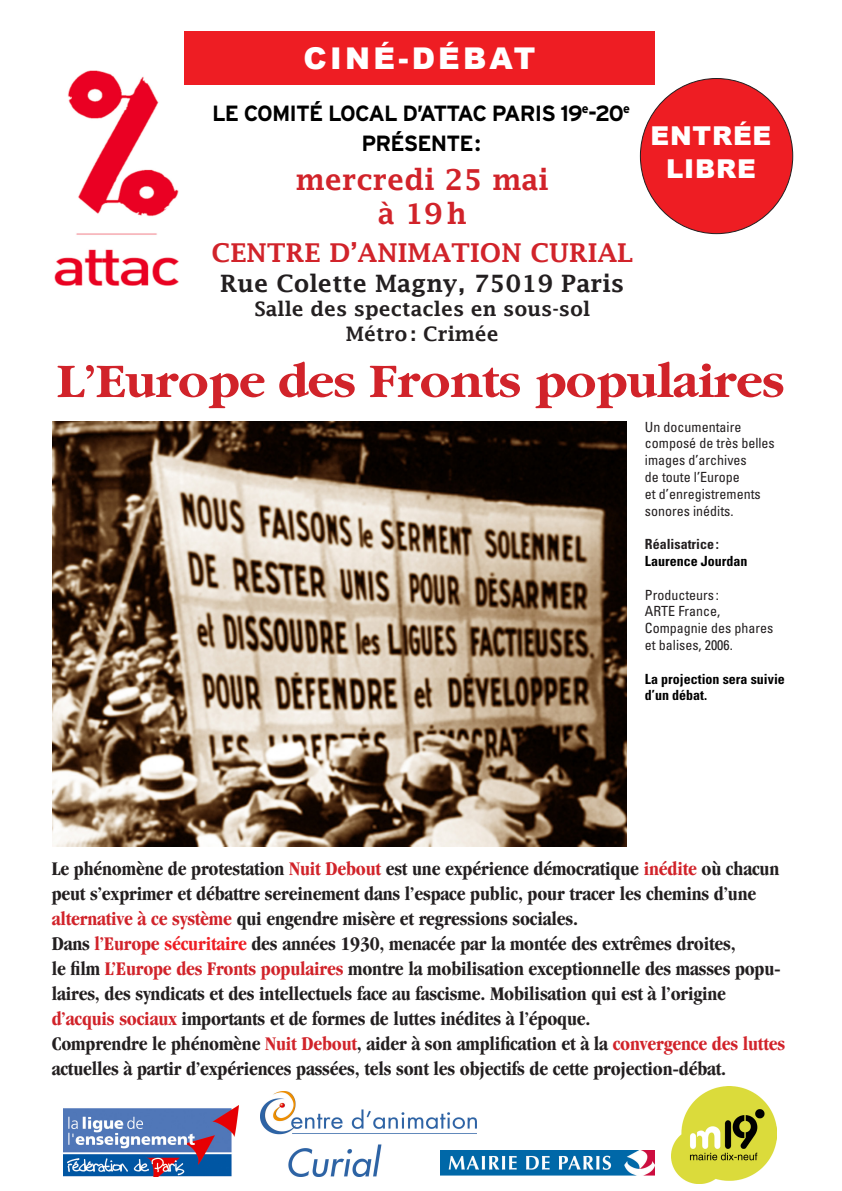
<style>
.page{position:relative;width:842px;height:1191px;background:#fff}
.page>*{position:absolute;margin:0;border:0;box-sizing:border-box;transform-origin:0 0}
.t1{font:700 50px "Garamond";letter-spacing:-.01em;color:#d1232a}
.t2{font:900 30px "Arial";letter-spacing:.11em;color:#fff}
.t3{font:600 29px "Lucida Fax";color:#d1232a}
.t4{font:600 26px "Lucida Fax";color:#d1232a}
.t5{font:900 26px "Arial";letter-spacing:.03em;color:#fff}
.t6{font:600 24px "Lucida Fax";color:#231f20}
.t7{font:700 22px/30px "Interstate";letter-spacing:-.04em;color:#000;text-align:center}
.t8{font:700 condensed 20px/25px "Garamond";letter-spacing:-.01em;color:#231f20}
.t9{font:600 20px "Lucida Fax";color:#231f20}
.t10{font:condensed 14px/16.8px "Univers";color:#231f20}
.t11{font:700 condensed 14px/16.8px "Univers";color:#000}
.s1{color:#231f20}
.s2{color:#d1232a}
.s3{color:#ee1d23}
</style>
<div class="page">
<img style="left:54px;top:71px;width:125px;height:214px">
<img style="left:63px;top:1105px;width:175px;height:71px">
<img style="left:671px;top:1086px;width:105px;height:97px">
<img style="left:260px;top:1091px;width:216px;height:85px">
<img style="left:440px;top:1150px;width:214px;height:25px">
<div style="left:640px;top:78px;width:153px;height:156px;background:#ee1d23;border-radius:50%"></div>
<img style="left:52px;top:422px;width:575px;height:424px">
<div style="left:184px;top:32px;width:471px;height:53px;background:#ee1d23"></div>
<p class="t2" style="left:303px;top:42px;width:234px">CINÉ-DÉBAT</p>
<p class="t7" style="left:212px;top:98px;width:419px">LE COMITÉ LOCAL D’ATTAC PARIS 19<sup>e</sup>-20<sup>e<br></sup>PRÉSENTE:</p>
<p class="t3" style="left:296px;top:163px;width:255px">mercredi 25 mai</p>
<p class="t3" style="left:378px;top:197px;width:90px">à 19h</p>
<p class="t4" style="left:212px;top:237px;width:423px">CENTRE D’ANIMATION CURIAL</p>
<p class="t6" style="left:220px;top:269px;width:405px">Rue Colette Magny, 75019 Paris</p>
<p class="t9" style="left:254px;top:298px;width:337px">Salle des spectacles en sous-sol</p>
<p class="t9" style="left:346px;top:323px;width:154px">Métro: Crimée</p>
<p class="t5" style="left:650px;top:121px;width:122px">ENTRÉE</p>
<p class="t5" style="left:666px;top:154px;width:91px">LIBRE</p>
<p class="t1" style="left:57px;top:355px;width:729px">L’Europe des Fronts populaires</p>
<p class="t10" style="left:645px;top:418px;width:131px">Un documentaire composé de très belles images d’archives<br>de toute l’Europe<br>et d’enregistrements sonores inédits.</p>
<p class="t11" style="left:645px;top:536px;width:104px"><span class="s1">Réalisatrice:<br></span>Laurence Jourdan</p>
<p class="t10" style="left:645px;top:586px;width:77px">Producteurs :<br>ARTE France,</p>
<p class="t10" style="left:645px;top:619px;width:130px">Compagnie des phares et balises, 2006.</p>
<p class="t11" style="left:645px;top:670px;width:141px">La projection sera suivie d’un débat.</p>
<p class="t8" style="left:52px;top:855px;width:729px">Le phénomène de protestation <span class="s2">Nuit Debout</span> est une expérience démocratique <span class="s2">inédite</span> où chacun peut s’exprimer et débattre sereinement dans l’espace public, pour tracer les chemins d’une <span class="s2">alternative à ce système</span> qui engendre misère et regressions sociales.</p>
<p class="t8" style="left:52px;top:930px;width:731px">Dans <span class="s2">l’Europe</span> <span class="s3">sécuritaire</span> des années 1930, menacée par la montée des extrêmes droites,<br>le film <span class="s2">L’Europe des Fronts populaires</span> montre la mobilisation exceptionnelle des masses popu&shy;laires, des syndicats et des intellectuels face au fascisme. Mobilisation qui est à l’origine <span class="s2">d’acquis sociaux</span> importants et de formes de luttes inédites à l’époque.</p>
<p class="t8" style="left:52px;top:1030px;width:735px">Comprendre le phénomène <span class="s2">Nuit Debout</span>, aider à son amplification et à la <span class="s2">convergence des luttes </span>actuelles à partir d’expériences passées, tels sont les objectifs de cette projection-débat.</p>
</div>
